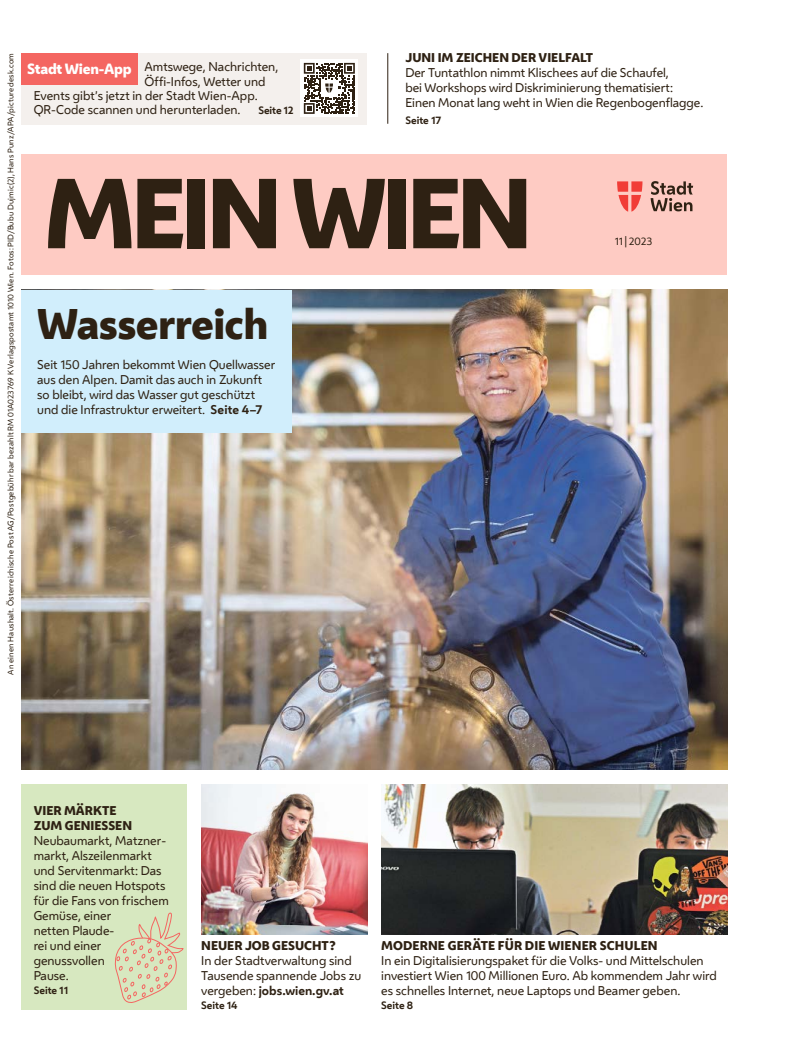
<style>
.page{position:relative;width:798px;height:1063px;background:#fff}
.page>*{position:absolute;margin:0;border:0;box-sizing:border-box;transform-origin:0 0}
.HL_Header_36pt{font:800 92.5px "Wiener Melange";letter-spacing:-.055em;color:#2e2113}
.HL_Header_32pt{font:800 40px "Wiener Melange";letter-spacing:-.015em;color:#2e2113}
.t1{font:800 13.88px "Wiener Melange";letter-spacing:-.02em;color:#fff}
.Spalte_Infobox_Spalte_Header{font:11.88px/15px "Wiener Melange";color:#2e2113}
.Bildgeschichte_FT_Bildgeschichte{font:11.88px/15px "Wiener Melange";color:#2e2113}
.FT_FT{font:11.88px/15px "Wiener Melange";color:#2e2113}
.Spalte_Infobox_Spalte_FT{font:11.88px/15px "Wiener Melange";letter-spacing:-.005em;color:#2e2113}
.Spalte_Infobox_Spalte_Header_UeZ{font:11.88px/15px "Wiener Melange";color:#2e2113}
.Spalte_Infobox_Spalte_Header-2{font:800 11.88px "Wiener Melange";letter-spacing:.01em;color:#2e2113}
.Spalte_Infobox_Seitenverweis{font:700 10px "Wiener Melange";color:#2e2113}
.Spalte_Infobox_Spalte_Header-3{font:700 10px "Wiener Melange";letter-spacing:-.01em;color:#2e2113}
.Spalte_Infobox_Spalte_Header_UeZ-2{font:10px "Wiener Melange";letter-spacing:.01em;color:#2e2113}
.t2{font:7.5px "Wiener Melange";letter-spacing:.02em;color:#2e2113}
.s1{font-weight:700}
.s2{font-weight:800}
</style>
<div class="page">
<div style="left:21px;top:155px;width:706px;height:120px;background:#fecbc3"></div>
<svg style="left:617px;top:181px;width:25px;height:31px"></svg>
<svg style="left:650px;top:181px;width:43px;height:30px"></svg>
<img style="left:21px;top:290px;width:705px;height:480px">
<hr style="left:387px;top:53px;width:1px;height:71px;background:#2e2113">
<div style="left:21px;top:53px;width:346px;height:72px;background:#f4f0ed"></div>
<div style="left:300px;top:60px;width:58px;height:57px;background:#fff"></div>
<svg style="left:304px;top:63px;width:51px;height:51px"></svg>
<div style="left:21px;top:53px;width:116px;height:32px;background:#f46661"></div>
<img style="left:381px;top:785px;width:345px;height:150px">
<img style="left:201px;top:785px;width:166px;height:150px">
<div style="left:21px;top:785px;width:166px;height:225px;background:#d7e8c0"></div>
<div style="left:21px;top:290px;width:270px;height:142px;background:#d1eefc"></div>
<svg style="left:114px;top:912px;width:70px;height:91px"></svg>
<p class="t2" style="left:5px;top:675px;width:623px;rotate:-90deg">An einen Haushalt. Österreichische Post AG/Postgebühr bar bezahlt RM 01A023769 K Verlagspostamt 1010 Wien. Fotos: PID/Bubu Dujmic(2), Hans Punz/APA/picturedesk.com</p>
<h1 class="Spalte_Infobox_Spalte_Header-2" style="left:405px;top:50px;width:189px">JUNI IM ZEICHEN DER VIELFALT</h1>
<h1 class="Spalte_Infobox_Spalte_Header" style="left:144px;top:59px;width:135px">Amtswege, Nachrichten,</h1>
<h1 class="Spalte_Infobox_Spalte_Header" style="left:144px;top:73px;width:122px">Öffi-Infos, Wetter und</h1>
<h1 class="Spalte_Infobox_Spalte_Header" style="left:34px;top:87px;width:225px">Events gibt’s jetzt in der Stadt Wien-App.</h1>
<h1 class="Spalte_Infobox_Spalte_Header" style="left:34px;top:102px;width:208px">QR-Code scannen und herunterladen.</h1>
<h1 class="Spalte_Infobox_Spalte_Header-3" style="left:258px;top:102px;width:37px">Seite 12</h1>
<p class="t1" style="left:27px;top:60px;width:106px">Stadt Wien-App</p>
<p class="Spalte_Infobox_Spalte_FT" style="left:405px;top:65px;width:299px">Der Tuntathlon nimmt Klischees auf die Schaufel,<br>bei Workshops wird Diskriminierung thematisiert:<br>Einen Monat lang weht in Wien die Regenbogenflagge.</p>
<p class="Spalte_Infobox_Seitenverweis" style="left:405px;top:112px;width:37px">Seite 17</p>
<h1 class="HL_Header_36pt" style="left:43px;top:150px;width:490px">MEIN WIEN</h1>
<p class="Spalte_Infobox_Spalte_Header_UeZ-2" style="left:614px;top:233px;width:39px">11 | 2023</p>
<h1 class="HL_Header_32pt" style="left:37px;top:296px;width:232px">Wasserreich</h1>
<p class="FT_FT" style="left:37px;top:357px;width:239px">Seit 150 Jahren bekommt Wien Quellwasser aus den Alpen. Damit das auch in Zukunft so bleibt, wird das Wasser gut geschützt und die Infrastruktur erweitert. <span class="s1">Seite 4–7</span></p>
<h1 class="Spalte_Infobox_Spalte_Header" style="left:34px;top:802px;width:137px"><span class="s2">VIER MÄRKTE<br>ZUM GENIESSEN<br></span>Neubaumarkt, Matzner&shy;markt, Alszeilenmarkt und Servitenmarkt: Das sind die neuen Hotspots für die Fans von frischem<br>Gemüse, einer<br>netten Plaude-<br>rei und einer genussvollen<br>Pause.</h1>
<p class="Spalte_Infobox_Seitenverweis" style="left:34px;top:982px;width:36px">Seite 11</p>
<p class="Spalte_Infobox_Spalte_Header_UeZ" style="left:201px;top:937px;width:161px"><span class="s2">NEUER JOB GESUCHT?<br></span>In der Stadtverwaltung sind<br>Tausende spannende Jobs zu vergeben: <span class="s1">jobs.wien.gv.at</span></p>
<p class="Spalte_Infobox_Seitenverweis" style="left:201px;top:997px;width:38px">Seite 14</p>
<h1 class="Spalte_Infobox_Spalte_Header-2" style="left:381px;top:937px;width:278px">MODERNE GERÄTE FÜR DIE WIENER SCHULEN</h1>
<p class="Bildgeschichte_FT_Bildgeschichte" style="left:381px;top:952px;width:337px">In ein Digitalisierungspaket für die Volks- und Mittelschulen investiert Wien 100 Millionen Euro. Ab kommendem Jahr wird es schnelles Internet, neue Laptops und Beamer geben.</p>
<p class="Spalte_Infobox_Seitenverweis" style="left:381px;top:997px;width:33px">Seite 8</p>
</div>
